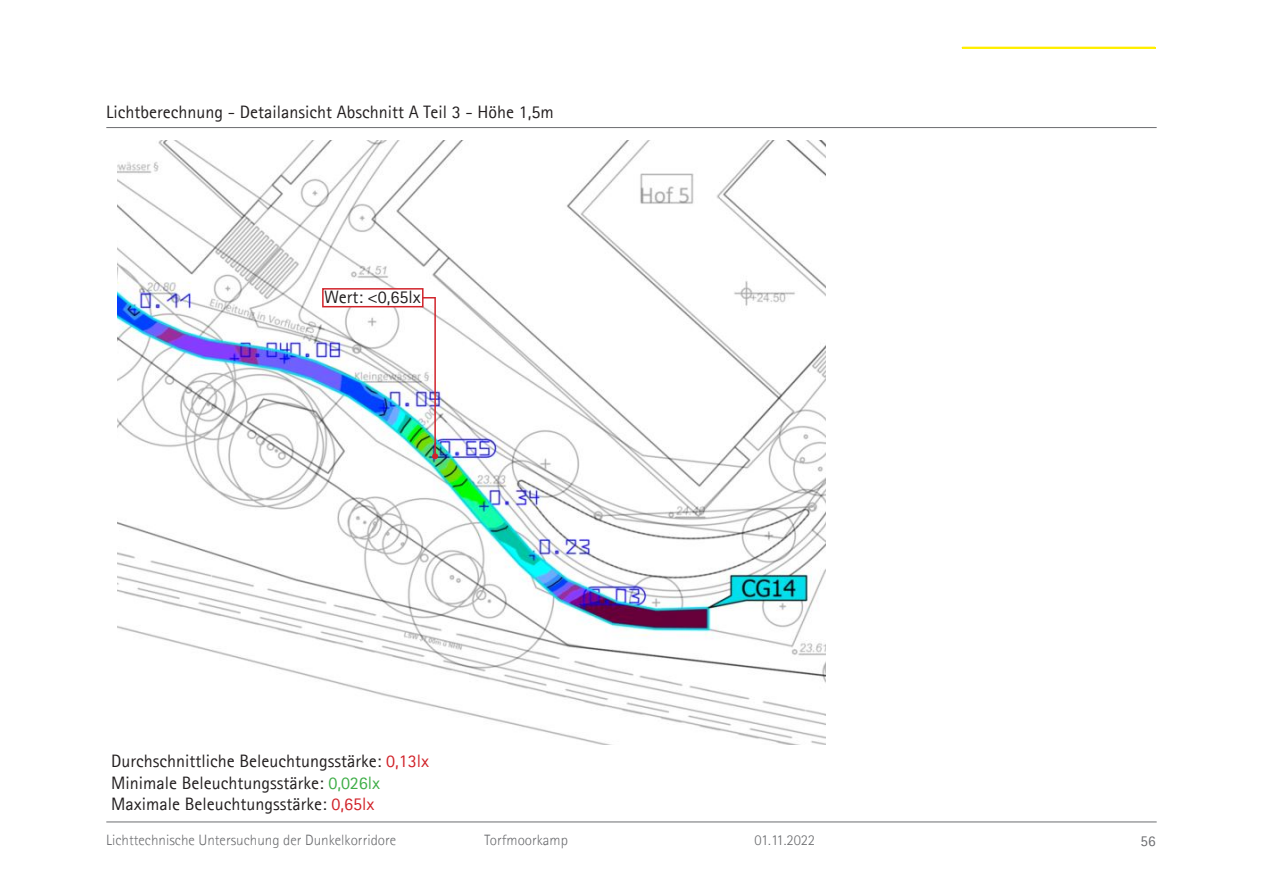
<style>
.page{position:relative;width:1263px;height:893px;background:#fff}
.page>*{position:absolute;margin:0;border:0;box-sizing:border-box;transform-origin:0 0}
.t1{font:18px "Agfa Rotis Sans Serif";color:#231f20}
.t2{font:300 15px "Agfa Rotis Sans Serif";color:#6c6d70}
.t3{font:15px "Agfa Rotis Sans Serif";color:#6c6d70}
.s1{color:#d1232a}
.s2{color:#40ae49}
</style>
<div class="page">
<hr style="left:106px;top:127px;width:1051px;height:1px;background:#6c6d70">
<hr style="left:106px;top:822px;width:1051px;height:1px;background:#6c6d70">
<hr style="left:962px;top:47px;width:193px;height:1px;background:#ffea01">
<img style="left:117px;top:140px;width:708px;height:604px">
<hr style="left:434px;top:297px;width:2px;height:159px;background:#d1232a">
<svg style="left:432px;top:453px;width:6px;height:6px"></svg>
<div style="left:322px;top:288px;width:101px;height:19px;background:#fff;border:2px solid #d1232a"></div>
<p class="t1" style="left:106px;top:102px;width:449px">Lichtberechnung - Detailansicht Abschnitt A Teil 3 - Höhe 1,5m</p>
<p class="t1" style="left:324px;top:287px;width:98px">Wert: &lt;0,65lx</p>
<p class="t1" style="left:111px;top:750px;width:319px">Durchschnittliche Beleuchtungsstärke: <span class="s1">0,13lx</span></p>
<p class="t1" style="left:111px;top:772px;width:270px">Minimale Beleuchtungsstärke: <span class="s2">0,026lx</span></p>
<p class="t1" style="left:111px;top:794px;width:265px">Maximale Beleuchtungsstärke: <span class="s1">0,65lx</span></p>
<p class="t2" style="left:106px;top:831px;width:291px">Lichttechnische Untersuchung der Dunkelkorridore</p>
<p class="t2" style="left:484px;top:831px;width:85px">Torfmoorkamp</p>
<p class="t2" style="left:754px;top:831px;width:62px">01.11.2022</p>
<p class="t3" style="left:1140px;top:832px;width:16px">56</p>
</div>
